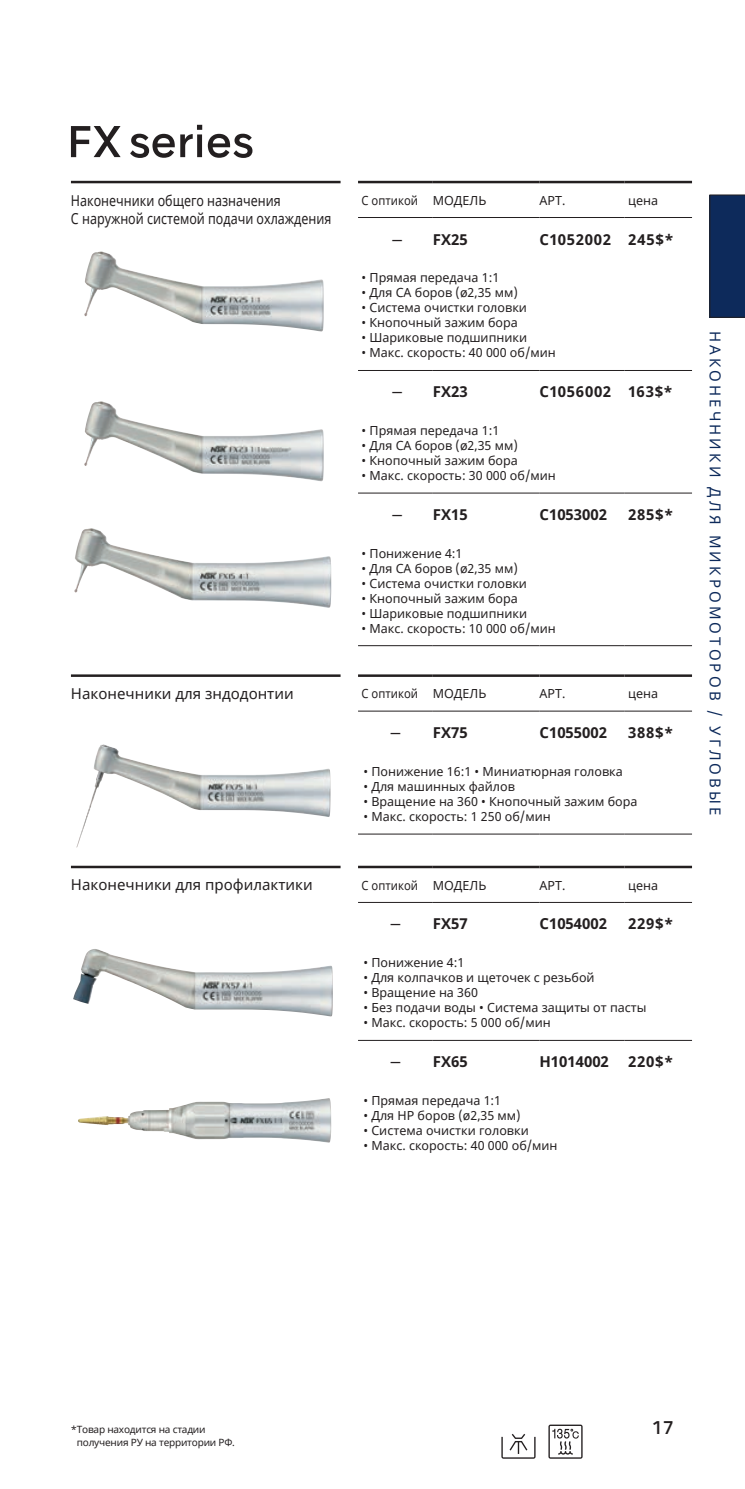
<style>
.page{position:relative;width:745px;height:1489px;background:#fff}
.page>*{position:absolute;margin:0;border:0;box-sizing:border-box;transform-origin:0 0}
.t1{font:500 17.5px "NSKTSRE";color:#231f20}
.t2{font:700 15px "Noto Sans";color:#231f20}
.t3{font:15px/18px "Noto Sans";color:#231f20;scale:.83 1}
.t4{font:15px "Noto Sans";color:#231f20}
.t5{font:15px "Noto Sans";letter-spacing:.205em;color:#0d2a5b}
.t6{font:700 15px "Noto Sans";letter-spacing:.05em;color:#231f20}
.t7{font:700 15px "Noto Sans";letter-spacing:.045em;color:#231f20}
.t8{font:12.5px "Noto Sans";color:#231f20}
.t9{font:12.5px "Noto Sans";color:#231f20;scale:.9 1}
.t10{font:10px/12.5px "Noto Sans";letter-spacing:-.02em;color:#231f20}
.s1{font-weight:400}
</style>
<div class="page">
<svg style="left:709px;top:195px;width:35px;height:122px;background:#0d2958"></svg>
<hr style="left:358px;top:181px;width:74px;height:2px;background:#231f20">
<hr style="left:432px;top:181px;width:107px;height:2px;background:#231f20">
<hr style="left:539px;top:181px;width:85px;height:2px;background:#231f20">
<hr style="left:624px;top:181px;width:67px;height:2px;background:#231f20">
<hr style="left:358px;top:217px;width:74px;height:1px;background:#231f20">
<hr style="left:432px;top:217px;width:107px;height:1px;background:#231f20">
<hr style="left:539px;top:217px;width:85px;height:1px;background:#231f20">
<hr style="left:624px;top:217px;width:67px;height:1px;background:#231f20">
<hr style="left:358px;top:645px;width:74px;height:1px;background:#231f20">
<hr style="left:432px;top:645px;width:107px;height:1px;background:#231f20">
<hr style="left:539px;top:645px;width:85px;height:1px;background:#231f20">
<hr style="left:624px;top:645px;width:67px;height:1px;background:#231f20">
<hr style="left:358px;top:370px;width:74px;height:1px;background:#231f20">
<hr style="left:432px;top:370px;width:107px;height:1px;background:#231f20">
<hr style="left:539px;top:370px;width:85px;height:1px;background:#231f20">
<hr style="left:624px;top:370px;width:67px;height:1px;background:#231f20">
<hr style="left:358px;top:492px;width:74px;height:1px;background:#231f20">
<hr style="left:432px;top:492px;width:107px;height:1px;background:#231f20">
<hr style="left:539px;top:492px;width:85px;height:1px;background:#231f20">
<hr style="left:624px;top:492px;width:67px;height:1px;background:#231f20">
<hr style="left:71px;top:181px;width:269px;height:2px;background:#231f20">
<img style="left:84px;top:251px;width:240px;height:80px">
<img style="left:84px;top:401px;width:240px;height:80px">
<img style="left:74px;top:528px;width:257px;height:80px">
<hr style="left:358px;top:674px;width:74px;height:3px;background:#231f20">
<hr style="left:432px;top:674px;width:107px;height:3px;background:#231f20">
<hr style="left:539px;top:674px;width:85px;height:3px;background:#231f20">
<hr style="left:624px;top:674px;width:67px;height:3px;background:#231f20">
<hr style="left:358px;top:710px;width:74px;height:1px;background:#231f20">
<hr style="left:432px;top:710px;width:107px;height:1px;background:#231f20">
<hr style="left:539px;top:710px;width:85px;height:1px;background:#231f20">
<hr style="left:624px;top:710px;width:67px;height:1px;background:#231f20">
<hr style="left:358px;top:833px;width:74px;height:1px;background:#231f20">
<hr style="left:432px;top:833px;width:107px;height:1px;background:#231f20">
<hr style="left:539px;top:833px;width:85px;height:1px;background:#231f20">
<hr style="left:624px;top:833px;width:67px;height:1px;background:#231f20">
<hr style="left:71px;top:674px;width:269px;height:3px;background:#231f20">
<img style="left:76px;top:744px;width:254px;height:103px">
<hr style="left:358px;top:865px;width:74px;height:3px;background:#231f20">
<hr style="left:432px;top:865px;width:107px;height:3px;background:#231f20">
<hr style="left:539px;top:865px;width:85px;height:3px;background:#231f20">
<hr style="left:624px;top:865px;width:67px;height:3px;background:#231f20">
<hr style="left:358px;top:902px;width:74px;height:1px;background:#231f20">
<hr style="left:432px;top:902px;width:107px;height:1px;background:#231f20">
<hr style="left:539px;top:902px;width:85px;height:1px;background:#231f20">
<hr style="left:624px;top:902px;width:67px;height:1px;background:#231f20">
<hr style="left:358px;top:1039px;width:74px;height:1px;background:#231f20">
<hr style="left:432px;top:1039px;width:107px;height:1px;background:#231f20">
<hr style="left:539px;top:1039px;width:85px;height:1px;background:#231f20">
<hr style="left:624px;top:1039px;width:67px;height:1px;background:#231f20">
<hr style="left:71px;top:865px;width:269px;height:3px;background:#231f20">
<img style="left:73px;top:949px;width:260px;height:67px">
<img style="left:78px;top:1098px;width:250px;height:44px">
<svg style="left:71px;top:126px;width:49px;height:31px"></svg>
<svg style="left:130px;top:125px;width:72px;height:33px"></svg>
<div style="left:197px;top:134px;width:5px;height:23px;background:#231f20"></div>
<svg style="left:208px;top:134px;width:44px;height:24px"></svg>
<svg style="left:501px;top:1434px;width:34px;height:24px"></svg>
<svg style="left:548px;top:1424px;width:34px;height:34px"></svg>
<p class="t3" style="left:71px;top:192px;width:315px">Наконечники общего назначения<br>С наружной системой подачи охлаждения</p>
<p class="t4" style="left:71px;top:683px;width:224px">Наконечники для зндодонтии</p>
<p class="t9" style="left:361px;top:191px;width:140px">С оптикой МОДЕЛЬ</p>
<p class="t8" style="left:539px;top:191px;width:27px">АРТ.</p>
<p class="t8" style="left:627px;top:191px;width:31px">цена</p>
<p class="t2" style="left:390px;top:228px;width:79px"><span class="s1">-</span> FX25</p>
<p class="t6" style="left:539px;top:228px;width:135px">C1052002 245$*</p>
<p class="t8" style="left:361px;top:269px;width:139px">• Прямая передача 1:1</p>
<p class="t8" style="left:361px;top:284px;width:158px">• Для CA боров (ø2,35 мм)</p>
<p class="t8" style="left:361px;top:299px;width:167px">• Система очистки головки</p>
<p class="t8" style="left:361px;top:314px;width:158px">• Кнопочный зажим бора</p>
<p class="t8" style="left:361px;top:329px;width:167px">• Шариковые подшипники</p>
<p class="t8" style="left:361px;top:344px;width:195px">• Макс. скорость: 40 000 об/мин</p>
<p class="t2" style="left:390px;top:381px;width:79px"><span class="s1">-</span> FX23</p>
<p class="t7" style="left:539px;top:381px;width:135px">C1056002 163$*</p>
<p class="t8" style="left:361px;top:422px;width:139px">• Прямая передача 1:1</p>
<p class="t8" style="left:361px;top:437px;width:158px">• Для CA боров (ø2,35 мм)</p>
<p class="t8" style="left:361px;top:452px;width:158px">• Кнопочный зажим бора</p>
<p class="t8" style="left:361px;top:467px;width:195px">• Макс. скорость: 30 000 об/мин</p>
<p class="t2" style="left:390px;top:504px;width:79px"><span class="s1">-</span> FX15</p>
<p class="t2" style="left:539px;top:504px;width:69px">C1053002</p>
<p class="t2" style="left:627px;top:504px;width:46px">285$*</p>
<p class="t8" style="left:361px;top:544px;width:102px">• Понижение 4:1</p>
<p class="t8" style="left:361px;top:559px;width:158px">• Для CA боров (ø2,35 мм)</p>
<p class="t8" style="left:361px;top:574px;width:167px">• Система очистки головки</p>
<p class="t8" style="left:361px;top:589px;width:158px">• Кнопочный зажим бора</p>
<p class="t8" style="left:361px;top:604px;width:167px">• Шариковые подшипники</p>
<p class="t8" style="left:361px;top:619px;width:195px">• Макс. скорость: 10 000 об/мин</p>
<p class="t9" style="left:361px;top:685px;width:140px">С оптикой МОДЕЛЬ</p>
<p class="t8" style="left:539px;top:685px;width:27px">АРТ.</p>
<p class="t8" style="left:627px;top:685px;width:31px">цена</p>
<p class="t2" style="left:388px;top:722px;width:80px"><span class="s1">-</span> FX75</p>
<p class="t2" style="left:539px;top:722px;width:69px">C1055002</p>
<p class="t2" style="left:627px;top:722px;width:46px">388$*</p>
<p class="t8" style="left:363px;top:762px;width:261px">• Понижение 16:1 • Миниатюрная головка</p>
<p class="t8" style="left:363px;top:777px;width:153px">• Для машинных файлов</p>
<p class="t8" style="left:363px;top:792px;width:275px">• Вращение на 360 • Кнопочный зажим бора</p>
<p class="t8" style="left:363px;top:807px;width:189px">• Макс. скорость: 1 250 об/мин</p>
<p class="t5" style="left:725px;top:331px;width:486px;rotate:90deg">НАКОНЕЧНИКИ ДЛЯ МИКРОМОТОРОВ / УГЛОВЫЕ</p>
<p class="t4" style="left:71px;top:874px;width:243px">Наконечники для профилактики</p>
<p class="t9" style="left:361px;top:876px;width:140px">С оптикой МОДЕЛЬ</p>
<p class="t8" style="left:539px;top:876px;width:27px">АРТ.</p>
<p class="t8" style="left:627px;top:876px;width:31px">цена</p>
<p class="t2" style="left:388px;top:913px;width:80px"><span class="s1">-</span> FХ57</p>
<p class="t2" style="left:539px;top:913px;width:69px">C1054002</p>
<p class="t2" style="left:627px;top:913px;width:46px">229$*</p>
<p class="t8" style="left:363px;top:954px;width:102px">• Понижение 4:1</p>
<p class="t8" style="left:363px;top:969px;width:232px">• Для колпачков и щеточек с резьбой</p>
<p class="t8" style="left:363px;top:984px;width:116px">• Вращение на 360</p>
<p class="t8" style="left:363px;top:999px;width:284px">• Без подачи воды • Система защиты от пасты</p>
<p class="t8" style="left:363px;top:1014px;width:189px">• Макс. скорость: 5 000 об/мин</p>
<p class="t2" style="left:388px;top:1051px;width:80px"><span class="s1">-</span> FX65</p>
<p class="t2" style="left:539px;top:1051px;width:71px">H1014002</p>
<p class="t2" style="left:627px;top:1051px;width:47px">220$*</p>
<p class="t8" style="left:363px;top:1091px;width:139px">• Прямая передача 1:1</p>
<p class="t8" style="left:363px;top:1106px;width:158px">• Для HP боров (ø2,35 мм)</p>
<p class="t8" style="left:363px;top:1121px;width:167px">• Система очистки головки</p>
<p class="t8" style="left:363px;top:1136px;width:195px">• Макс. скорость: 40 000 об/мин</p>
<p class="t10" style="left:77px;top:1423px;width:159px;text-indent:-6px">*Товар находится на стадии получения РУ на территории РФ.</p>
<h1 class="t1" style="left:651px;top:1414px;width:24px">17</h1>
</div>
